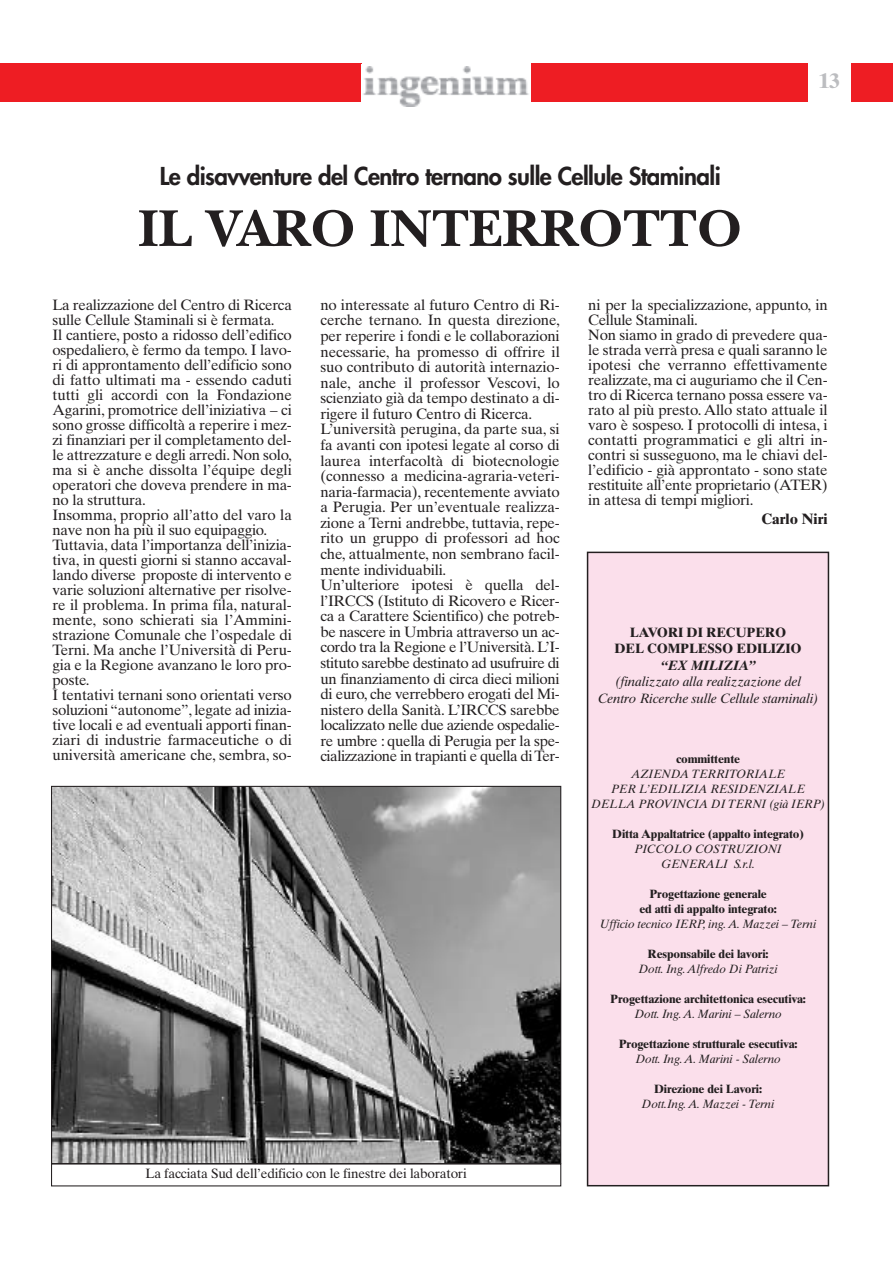
<style>
.page{position:relative;width:893px;height:1263px;background:#fff}
.page>*{position:absolute;margin:0;border:0;box-sizing:border-box;transform-origin:0 0}
.t1{font:700 54px "New Baskerville";color:#231f20}
.t2{font:800 24px "Futura";letter-spacing:-.025em;color:#231f20}
.t3{font:700 21px "Times Ten";color:#bcbdc0}
.t4{font:15px/15px "Times Ten";letter-spacing:-.015em;color:#231f20}
.t5{font:700 15px "Times Ten";color:#231f20}
.t6{font:italic 13.5px/16.5px "Times Ten";letter-spacing:-.015em;color:#231f20;text-align:center}
.t7{font:13.5px "Times Ten";letter-spacing:-.015em;color:#231f20}
.t8{font:700 13.5px/16.5px "Times Ten";letter-spacing:-.015em;color:#231f20;text-align:center}
.t9{font:italic 700 13.5px "Times Ten";letter-spacing:-.015em;color:#231f20}
.t10{font:italic 12px/15px "Times Ten";letter-spacing:-.015em;color:#231f20;text-align:center}
.t11{font:700 12px/15px "Times Ten";letter-spacing:-.015em;color:#231f20;text-align:center}
</style>
<div class="page">
<div style="left:0;top:64px;width:361px;height:38px;background:#ee1d23"></div>
<img style="left:363px;top:67px;width:166px;height:40px">
<div style="left:531px;top:64px;width:277px;height:38px;background:#ee1d23"></div>
<div style="left:850px;top:64px;width:43px;height:38px;background:#ee1d23"></div>
<img style="left:53px;top:788px;width:506px;height:374px">
<div style="left:588px;top:552px;width:240px;height:634px;background:#fbdfeb"></div>
<div style="left:587px;top:552px;width:242px;height:634px;border:2px solid #231f20"></div>
<div style="left:51px;top:1163px;width:510px;height:23px;border:1px solid #231f20"></div>
<h2 class="t2" style="left:160px;top:165px;width:563px">Le disavventure del Centro ternano sulle Cellule Staminali</h2>
<h1 class="t1" style="left:138px;top:210px;width:606px">IL VARO INTERROTTO</h1>
<h3 class="t3" style="left:819px;top:73px;width:22px">13</h3>
<p class="t4" style="left:53px;top:299px;width:241px">La realizzazione del Centro di Ricerca sulle Cellule Staminali si è fermata.<br>Il cantiere, posto a ridosso dell’edifico ospedaliero, è fermo da tempo. I lavo&shy;ri di approntamento dell’edificio sono di fatto ultimati ma - essendo caduti tutti gli accordi con la Fondazione Agarini, promotrice dell’iniziativa – ci sono grosse difficoltà a reperire i mez&shy;zi finanziari per il completamento del&shy;le attrezzature e degli arredi. Non solo, ma si è anche dissolta l’équipe degli operatori che doveva prendere in ma&shy;no la struttura.<br>Insomma, proprio all’atto del varo la nave non ha più il suo equipaggio.<br>Tuttavia, data l’importanza dell’inizia&shy;tiva, in questi giorni si stanno accaval&shy;lando diverse proposte di intervento e varie soluzioni alternative per risolve&shy;re il problema. In prima fila, natural&shy;mente, sono schierati sia l’Ammini&shy;strazione Comunale che l’ospedale di Terni. Ma anche l’Università di Peru&shy;gia e la Regione avanzano le loro pro&shy;poste.<br>I tentativi ternani sono orientati verso soluzioni “autonome”, legate ad inizia&shy;tive locali e ad eventuali apporti finan&shy;ziari di industrie farmaceutiche o di università americane che, sembra, so-</p>
<p class="t4" style="left:320px;top:298px;width:241px;line-height:15.6px">no interessate al futuro Centro di Ri&shy;cerche ternano. In questa direzione, per reperire i fondi e le collaborazioni necessarie, ha promesso di offrire il suo contributo di autorità internazio&shy;nale, anche il professor Vescovi, lo scienziato già da tempo destinato a di&shy;rigere il futuro Centro di Ricerca.<br>L’università perugina, da parte sua, si fa avanti con ipotesi legate al corso di laurea interfacoltà di biotecnologie (connesso a medicina-agraria-veteri&shy;naria-farmacia), recentemente avviato a Perugia. Per un’eventuale realizza&shy;zione a Terni andrebbe, tuttavia, repe&shy;rito un gruppo di professori ad hoc che, attualmente, non sembrano facil&shy;mente individuabili.<br>Un’ulteriore ipotesi è quella del&shy;l’IRCCS (Istituto di Ricovero e Ricer&shy;ca a Carattere Scientifico) che potreb&shy;be nascere in Umbria attraverso un ac&shy;cordo tra la Regione e l’Università. L’I&shy;stituto sarebbe destinato ad usufruire di un finanziamento di circa dieci milioni di euro, che verrebbero erogati del Mi&shy;nistero della Sanità. L’IRCCS sarebbe localizzato nelle due aziende ospedalie&shy;re umbre : quella di Perugia per la spe&shy;cializzazione in trapianti e quella di Ter-</p>
<p class="t4" style="left:588px;top:299px;width:241px">ni per la specializzazione, appunto, in Cellule Staminali.<br>Non siamo in grado di prevedere qua&shy;le strada verrà presa e quali saranno le ipotesi che verranno effettivamente realizzate, ma ci auguriamo che il Cen&shy;tro di Ricerca ternano possa essere va&shy;rato al più presto. Allo stato attuale il varo è sospeso. I protocolli di intesa, i contatti programmatici e gli altri in&shy;contri si susseguono, ma le chiavi del&shy;l’edificio - già approntato - sono state restituite all’ente proprietario (ATER) in attesa di tempi migliori.</p>
<p class="t5" style="left:761px;top:514px;width:68px">Carlo Niri</p>
<p class="t8" style="left:614px;top:626px;width:189px">LAVORI DI RECUPERO<br>DEL COMPLESSO EDILIZIO</p>
<p class="t9" style="left:661px;top:661px;width:96px">“EX MILIZIA”</p>
<p class="t6" style="left:598px;top:675px;width:222px">(finalizzato alla realizzazione del<br>Centro Ricerche sulle Cellule staminali)</p>
<p class="t11" style="left:676px;top:753px;width:66px">committente</p>
<p class="t10" style="left:591px;top:767px;width:236px">AZIENDA TERRITORIALE<br>PER L’EDILIZIA RESIDENZIALE<br>DELLA PROVINCIA DI TERNI (già IERP)</p>
<p class="t11" style="left:612px;top:828px;width:193px">Ditta Appaltatrice (appalto integrato)</p>
<p class="t10" style="left:635px;top:842px;width:149px">PICCOLO COSTRUZIONI<br>GENERALI S.r.l.</p>
<p class="t11" style="left:639px;top:888px;width:139px">Progettazione generale<br>ed atti di appalto integrato:</p>
<p class="t10" style="left:600px;top:917px;width:218px">Ufficio tecnico IERP, ing. A. Mazzei – Terni</p>
<p class="t11" style="left:648px;top:948px;width:122px">Responsabile dei lavori:</p>
<p class="t10" style="left:638px;top:962px;width:141px">Dott. Ing. Alfredo Di Patrizi</p>
<p class="t11" style="left:610px;top:993px;width:197px">Progettazione architettonica esecutiva:</p>
<p class="t10" style="left:634px;top:1007px;width:149px">Dott. Ing. A. Marini – Salerno</p>
<p class="t11" style="left:619px;top:1038px;width:180px">Progettazione strutturale esecutiva:</p>
<p class="t10" style="left:635px;top:1052px;width:147px">Dott. Ing. A. Marini - Salerno</p>
<p class="t11" style="left:654px;top:1083px;width:109px">Direzione dei Lavori:</p>
<p class="t10" style="left:642px;top:1097px;width:134px">Dott.Ing. A. Mazzei - Terni</p>
<p class="t7" style="left:146px;top:1168px;width:323px">La facciata Sud dell’edificio con le finestre dei laboratori</p>
</div>
